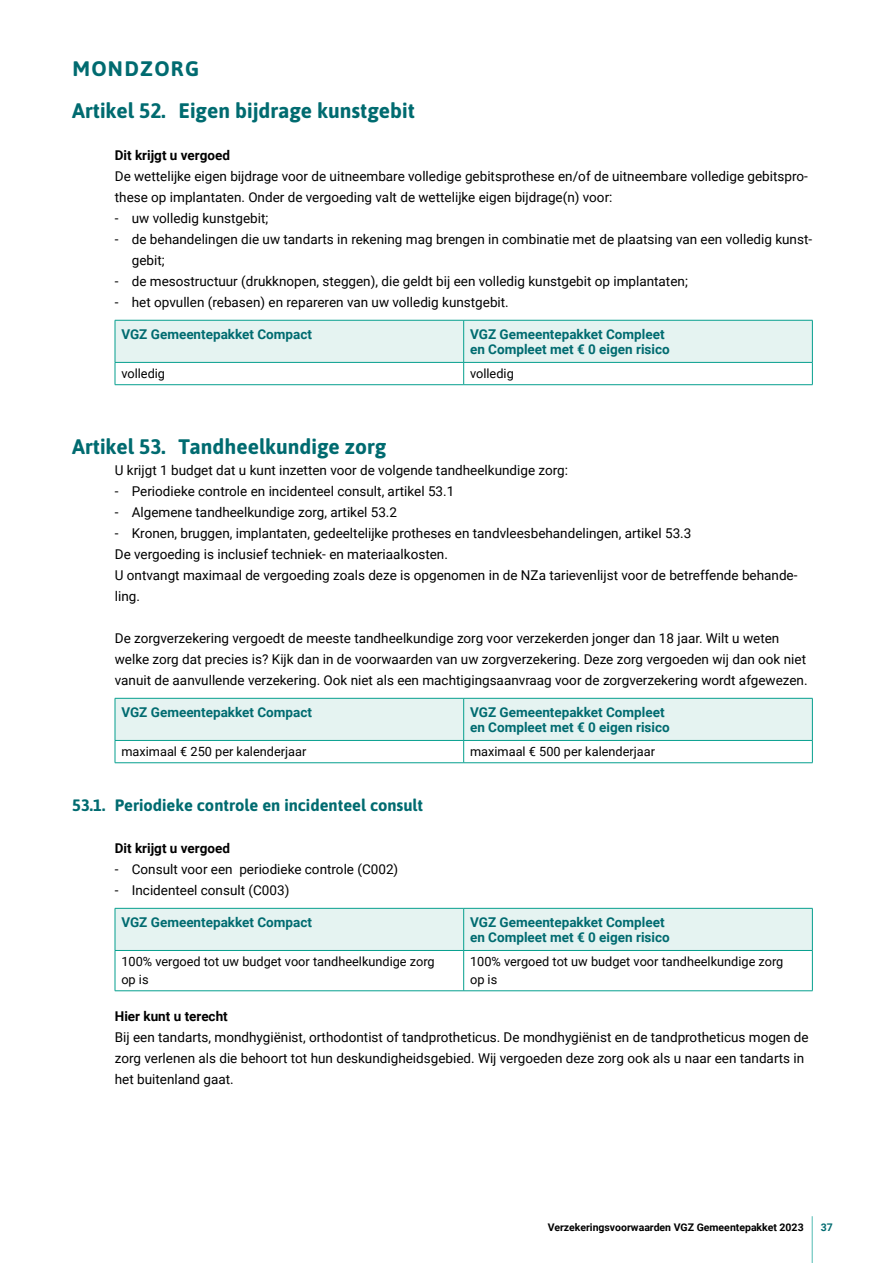
<style>
.page{position:relative;width:893px;height:1263px;background:#fff}
.page>*{position:absolute;margin:0;border:0;box-sizing:border-box;transform-origin:0 0}
.H2_kop_nummer{font:700 21px "Asap";color:#006b70}
.H1_zorgrubriek{font:700 21px "Asap";letter-spacing:.06em;color:#006b70}
.H3_kop_nummer{font:700 16.5px "Asap";color:#006b70}
._0_plat_inspring_10m{font:13.5px/21px "Roboto";color:#000}
.tabel_kop{font:700 13.5px/15px "Roboto";color:#006b70}
.H4_kop{font:700 13.5px "Roboto";color:#000}
.tabel_plat{font:12.75px/18px "Roboto";color:#000}
.t1{font:700 10.5px "Roboto";color:#000}
.t2{font:700 10.5px "Roboto";color:#006b70}
</style>
<div class="page">
<hr style="left:812px;top:1216px;width:1px;height:47px;background:#52bbb3">
<hr style="left:115px;top:384px;width:349px;height:1px;background:#059f8e">
<hr style="left:464px;top:384px;width:349px;height:1px;background:#059f8e">
<svg style="left:115px;top:321px;width:698px;height:63px"></svg>
<hr style="left:115px;top:320px;width:349px;height:1px;background:#059f8e">
<hr style="left:115px;top:320px;width:1px;height:42px;background:#059f8e">
<hr style="left:115px;top:362px;width:349px;height:1px;background:#059f8e">
<hr style="left:464px;top:320px;width:349px;height:1px;background:#059f8e">
<hr style="left:463px;top:320px;width:1px;height:42px;background:#059f8e">
<hr style="left:812px;top:320px;width:1px;height:42px;background:#059f8e">
<hr style="left:464px;top:362px;width:349px;height:1px;background:#059f8e">
<hr style="left:115px;top:762px;width:349px;height:1px;background:#059f8e">
<svg style="left:115px;top:698px;width:698px;height:64px"></svg>
<hr style="left:464px;top:762px;width:349px;height:1px;background:#059f8e">
<div style="left:116px;top:909px;width:696px;height:41px;background:#e5f3f1"></div>
<hr style="left:115px;top:908px;width:349px;height:1px;background:#059f8e">
<hr style="left:115px;top:908px;width:1px;height:42px;background:#059f8e">
<hr style="left:115px;top:950px;width:349px;height:1px;background:#059f8e">
<hr style="left:464px;top:908px;width:349px;height:1px;background:#059f8e">
<hr style="left:463px;top:908px;width:1px;height:42px;background:#059f8e">
<hr style="left:812px;top:908px;width:1px;height:42px;background:#059f8e">
<hr style="left:464px;top:950px;width:349px;height:1px;background:#059f8e">
<hr style="left:115px;top:951px;width:1px;height:39px;background:#059f8e">
<hr style="left:115px;top:990px;width:349px;height:1px;background:#059f8e">
<hr style="left:463px;top:951px;width:1px;height:39px;background:#059f8e">
<hr style="left:812px;top:951px;width:1px;height:39px;background:#059f8e">
<hr style="left:464px;top:990px;width:349px;height:1px;background:#059f8e">
<p class="H1_zorgrubriek" style="left:72px;top:54px;width:128px">MONDZORG</p>
<h2 class="H2_kop_nummer" style="left:72px;top:96px;width:344px">Artikel 52. Eigen bijdrage kunstgebit</h2>
<p class="H4_kop" style="left:115px;top:146px;width:117px">Dit krijgt u vergoed</p>
<p class="_0_plat_inspring_10m" style="left:115px;top:165px;width:695px">De wettelijke eigen bijdrage voor de uitneembare volledige gebitsprothese en/of de uitneembare volledige gebitspro&shy;these op implantaten. Onder de vergoeding valt de wettelijke eigen bijdrage(n) voor:</p>
<p class="_0_plat_inspring_10m" style="left:115px;top:207px;width:155px">- uw volledig kunstgebit;</p>
<p class="_0_plat_inspring_10m" style="left:132px;top:228px;width:682px;text-indent:-17px">- de behandelingen die uw tandarts in rekening mag brengen in combinatie met de plaatsing van een volledig kunst&shy;gebit;</p>
<p class="_0_plat_inspring_10m" style="left:115px;top:270px;width:574px">- de mesostructuur (drukknopen, steggen), die geldt bij een volledig kunstgebit op implantaten;</p>
<p class="_0_plat_inspring_10m" style="left:115px;top:291px;width:396px">- het opvullen (rebasen) en repareren van uw volledig kunstgebit.</p>
<p class="tabel_kop" style="left:121px;top:326px;width:192px">VGZ Gemeentepakket Compact</p>
<p class="tabel_kop" style="left:470px;top:326px;width:201px">VGZ Gemeentepakket Compleet en Compleet met € 0 eigen risico</p>
<p class="tabel_plat" style="left:121px;top:364px;width:45px">volledig</p>
<p class="tabel_plat" style="left:470px;top:364px;width:45px">volledig</p>
<h2 class="H2_kop_nummer" style="left:72px;top:432px;width:315px">Artikel 53. Tandheelkundige zorg</h2>
<p class="_0_plat_inspring_10m" style="left:115px;top:459px;width:455px">U krijgt 1 budget dat u kunt inzetten voor de volgende tandheelkundige zorg:</p>
<p class="_0_plat_inspring_10m" style="left:115px;top:480px;width:341px">- Periodieke controle en incidenteel consult, artikel 53.1</p>
<p class="_0_plat_inspring_10m" style="left:115px;top:501px;width:284px">- Algemene tandheelkundige zorg, artikel 53.2</p>
<p class="_0_plat_inspring_10m" style="left:115px;top:522px;width:578px">- Kronen, bruggen, implantaten, gedeeltelijke protheses en tandvleesbehandelingen, artikel 53.3</p>
<p class="_0_plat_inspring_10m" style="left:115px;top:543px;width:335px">De vergoeding is inclusief techniek- en materiaalkosten.</p>
<p class="_0_plat_inspring_10m" style="left:115px;top:564px;width:684px">U ontvangt maximaal de vergoeding zoals deze is opgenomen in de NZa tarievenlijst voor de betreffende behande&shy;ling.</p>
<p class="_0_plat_inspring_10m" style="left:115px;top:627px;width:694px">De zorgverzekering vergoedt de meeste tandheelkundige zorg voor verzekerden jonger dan 18 jaar. Wilt u weten welke zorg dat precies is? Kijk dan in de voorwaarden van uw zorgverzekering. Deze zorg vergoeden wij dan ook niet vanuit de aanvullende verzekering. Ook niet als een machtigingsaanvraag voor de zorgverzekering wordt afgewezen.</p>
<p class="tabel_kop" style="left:121px;top:704px;width:192px">VGZ Gemeentepakket Compact</p>
<p class="tabel_kop" style="left:470px;top:704px;width:201px">VGZ Gemeentepakket Compleet en Compleet met € 0 eigen risico</p>
<p class="tabel_plat" style="left:121px;top:742px;width:186px">maximaal € 250 per kalenderjaar</p>
<p class="tabel_plat" style="left:470px;top:742px;width:186px">maximaal € 500 per kalenderjaar</p>
<h3 class="H3_kop_nummer" style="left:72px;top:794px;width:352px">53.1. Periodieke controle en incidenteel consult</h3>
<p class="H4_kop" style="left:115px;top:839px;width:117px">Dit krijgt u vergoed</p>
<p class="_0_plat_inspring_10m" style="left:115px;top:858px;width:285px">- Consult voor een periodieke controle (C002)</p>
<p class="_0_plat_inspring_10m" style="left:115px;top:879px;width:176px">- Incidenteel consult (C003)</p>
<p class="tabel_kop" style="left:121px;top:914px;width:192px">VGZ Gemeentepakket Compact</p>
<p class="tabel_kop" style="left:470px;top:914px;width:201px">VGZ Gemeentepakket Compleet en Compleet met € 0 eigen risico</p>
<p class="tabel_plat" style="left:121px;top:952px;width:315px">100% vergoed tot uw budget voor tandheelkundige zorg op is</p>
<p class="tabel_plat" style="left:470px;top:952px;width:315px">100% vergoed tot uw budget voor tandheelkundige zorg op is</p>
<p class="H4_kop" style="left:115px;top:1007px;width:114px">Hier kunt u terecht</p>
<p class="_0_plat_inspring_10m" style="left:115px;top:1026px;width:695px">Bij een tandarts, mondhygiënist, orthodontist of tandprotheticus. De mondhygiënist en de tandprotheticus mogen de zorg verlenen als die behoort tot hun deskundigheidsgebied. Wij vergoeden deze zorg ook als u naar een tandarts in het buitenland gaat.</p>
<p class="t1" style="left:548px;top:1220px;width:257px">Verzekeringsvoorwaarden VGZ Gemeentepakket 2023</p>
<p class="t2" style="left:821px;top:1220px;width:14px">37</p>
</div>
